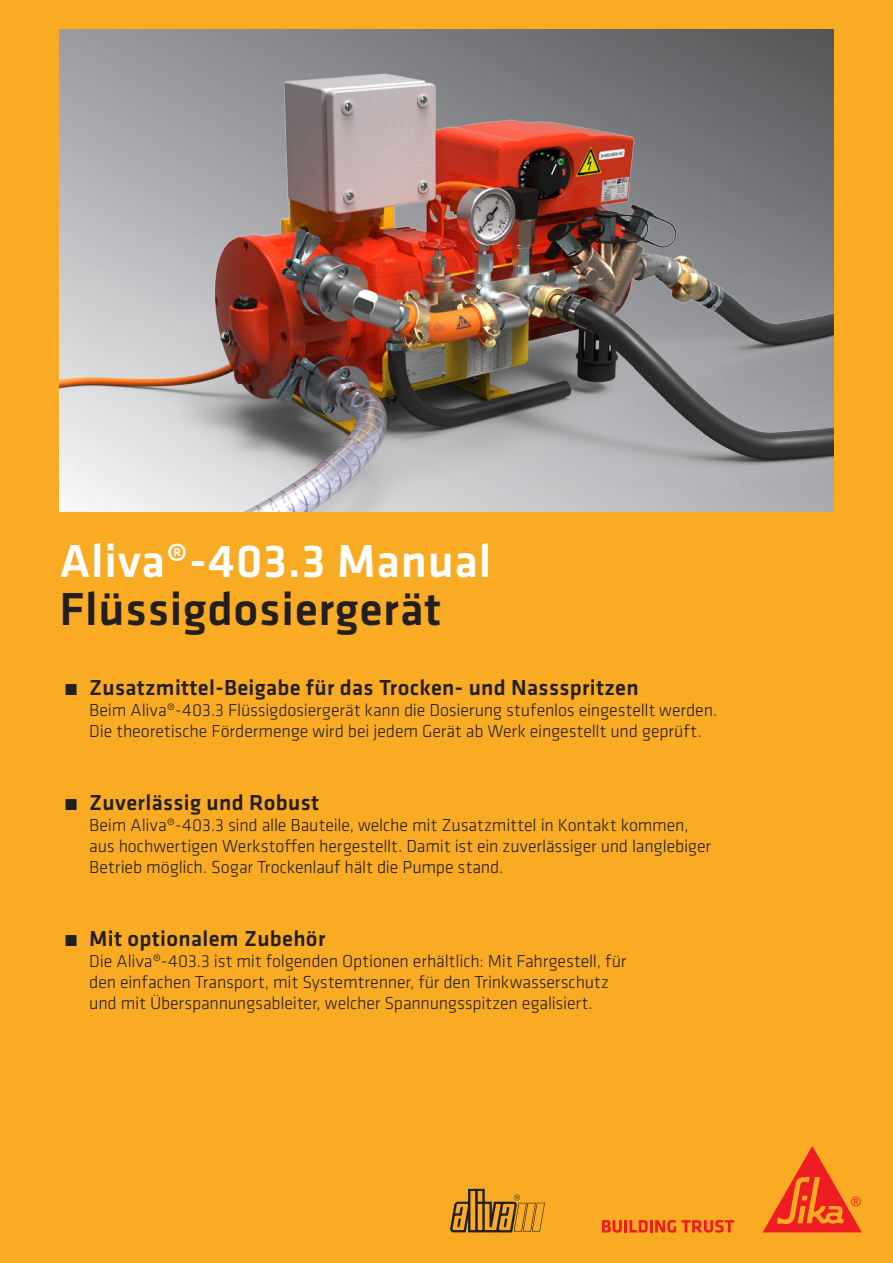
<style>
.page{position:relative;width:893px;height:1263px;background:#faab24}
.page>*{position:absolute;margin:0;border:0;box-sizing:border-box;transform-origin:0 0}
.SI_Klavica_Cover_Des{font:500 48px "Klavika";letter-spacing:.015em;color:#fff}
.SI_Klavica_Cover_Des-2{font:500 48px "Klavika";letter-spacing:.015em;color:#231f20}
.t1{font:500 22.5px "Klavika";letter-spacing:.015em;color:#231f20}
.t2{font:300 18px/21px "Klavika";letter-spacing:-.01em;color:#231f20}
</style>
<div class="page">
<img style="left:60px;top:30px;width:773px;height:481px">
<svg style="left:602px;top:1220px;width:132px;height:13px"></svg>
<svg style="left:763px;top:1146px;width:99px;height:86px"></svg>
<svg style="left:450px;top:1189px;width:95px;height:43px"></svg>
<p class="SI_Klavica_Cover_Des" style="left:60px;top:528px;width:433px">Aliva®-403.3 Manual</p>
<p class="SI_Klavica_Cover_Des-2" style="left:60px;top:576px;width:383px">Flüssigdosiergerät</p>
<p class="t1" style="left:64px;top:672px;width:576px">́ Zusatzmittel-Beigabe für das Trocken- und Nassspritzen</p>
<p class="t2" style="left:89px;top:699px;width:629px">Beim Aliva®-403.3 Flüssigdosiergerät kann die Dosierung stufenlos eingestellt werden.<br>Die theoretische Fördermenge wird bei jedem Gerät ab Werk eingestellt und geprüft.</p>
<p class="t1" style="left:64px;top:787px;width:257px">́ Zuverlässig und Robust</p>
<p class="t2" style="left:89px;top:814px;width:623px">Beim Aliva®-403.3 sind alle Bauteile, welche mit Zusatzmittel in Kontakt kommen, aus hochwertigen Werkstoffen hergestellt. Damit ist ein zuverlässiger und langlebiger<br>Betrieb möglich. Sogar Trockenlauf hält die Pumpe stand.</p>
<p class="t1" style="left:64px;top:924px;width:263px">́ Mit optionalem Zubehör</p>
<p class="t2" style="left:89px;top:951px;width:539px">Die Aliva®-403.3 ist mit folgenden Optionen erhältlich: Mit Fahrgestell, für den einfachen Transport, mit Systemtrenner, für den Trinkwasserschutz und mit Überspannungsableiter, welcher Spannungsspitzen egalisiert.</p>
</div>
